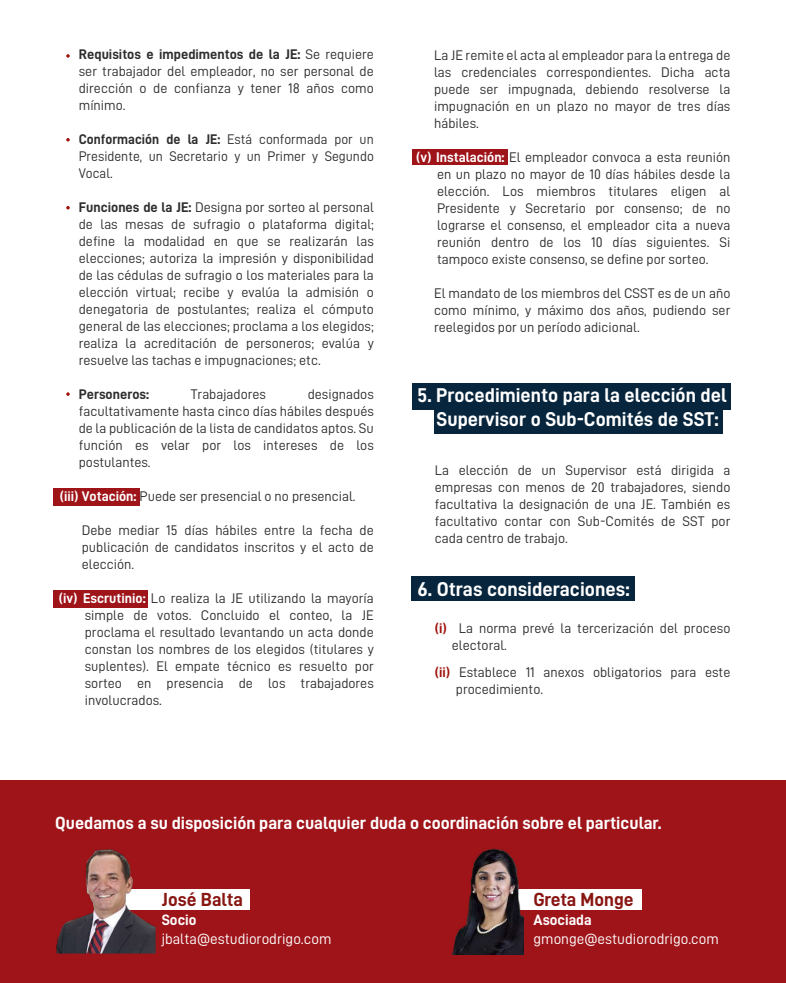
<style>
.page{position:relative;width:786px;height:983px;background:#fff}
.page>*{position:absolute;margin:0;border:0;box-sizing:border-box;transform-origin:0 0}
.t1{font:20px/24px "D DIN Bold";color:#fff;text-align:center}
.t2{font:19px "D DIN Bold";color:#881612}
.t3{font:17.7px "D DIN Bold";color:#fff}
.t4{font:15.1px "D DIN";color:#fff}
.t5{font:15.1px "D DIN Bold";color:#fff}
.t6{font:14px/17px "D DIN";color:#2d2d2d;text-align:justify}
.t7{font:14px "D DIN Bold";color:#2d2d2d}
.s1{font-family:"D DIN"}
.s2{font-family:"D DIN Bold"}
.s3{font-family:"D DIN Bold";color:#fff}
.s4{font-family:"D DIN Bold";color:#9f0f0a}
</style>
<div class="page">
<div style="left:53px;top:489px;width:86px;height:17px;background:#9e1419"></div>
<div style="left:412px;top:150px;width:95px;height:15px;background:#9e1419"></div>
<div style="left:53px;top:590px;width:95px;height:17px;background:#9e1419"></div>
<div style="left:412px;top:383px;width:317px;height:27px;background:#07253c"></div>
<div style="left:434px;top:401px;width:288px;height:33px;background:#07253c"></div>
<div style="left:411px;top:576px;width:223px;height:25px;background:#07253c"></div>
<div style="left:0;top:780px;width:785px;height:203px;background:#9e1419"></div>
<div style="left:118px;top:889px;width:131px;height:20px;background:#fff"></div>
<div style="left:518px;top:889px;width:123px;height:20px;background:#fff"></div>
<img style="left:452px;top:848px;width:71px;height:106px">
<img style="left:56px;top:849px;width:100px;height:104px">
<svg style="left:66px;top:138px;width:4px;height:4px"></svg>
<svg style="left:66px;top:206px;width:4px;height:3px"></svg>
<svg style="left:66px;top:392px;width:4px;height:4px"></svg>
<svg style="left:66px;top:54px;width:4px;height:4px"></svg>
<p class="t7" style="left:79px;top:47px;width:296px">Requisitos e impedimentos de la JE: <span class="s1">Se requiere</span></p>
<p class="t6" style="left:79px;top:63px;width:296px">ser trabajador del empleador, no ser personal de dirección o de confianza y tener 18 años como mínimo.</p>
<p class="t7" style="left:79px;top:132px;width:296px">Conformación de la JE: <span class="s1">Está conformada por un</span></p>
<p class="t6" style="left:79px;top:148px;width:296px">Presidente, un Secretario y un Primer y Segundo<br>Vocal.</p>
<p class="t6" style="left:79px;top:199px;width:296px"><span class="s2">Funciones de la JE:</span> Designa por sorteo al personal de las mesas de sufragio o plataforma digital; define la modalidad en que se realizarán las elecciones; autoriza la impresión y disponibilidad de las cédulas de sufragio o los materiales para la elección virtual; recibe y evalúa la admisión o denegatoria de postulantes; realiza el cómputo general de las elecciones; proclama a los elegidos; realiza la acreditación de personeros; evalúa y resuelve las tachas e impugnaciones; etc.</p>
<p class="t7" style="left:79px;top:387px;width:72px">Personeros:</p>
<p class="t6" style="left:191px;top:386px;width:77px">Trabajadores</p>
<p class="t6" style="left:79px;top:386px;width:296px;text-indent:229px">designados facultativamente hasta cinco días hábiles después de la publicación de la lista de candidatos aptos. Su función es velar por los intereses de los postulantes.</p>
<p class="t6" style="left:60px;top:488px;width:297px"><span class="s3">(iii) Votación:</span> Puede ser presencial o no presencial.</p>
<p class="t6" style="left:82px;top:522px;width:293px">Debe mediar 15 días hábiles entre la fecha de publicación de candidatos inscritos y el acto de elección.</p>
<p class="t6" style="left:85px;top:590px;width:290px;text-indent:-26px"><span class="s3">(iv) Escrutinio:</span> Lo realiza la JE utilizando la mayoría simple de votos. Concluido el conteo, la JE proclama el resultado levantando un acta donde constan los nombres de los elegidos (titulares y suplentes). El empate técnico es resuelto por sorteo en presencia de los trabajadores involucrados.</p>
<p class="t6" style="left:434px;top:46px;width:298px">La JE remite el acta al empleador para la entrega de las credenciales correspondientes. Dicha acta puede ser impugnada, debiendo resolverse la impugnación en un plazo no mayor de tres días hábiles.</p>
<p class="t6" style="left:437px;top:148px;width:295px;text-indent:-21px"><span class="s3">(v) Instalación:</span> El empleador convoca a esta reunión en un plazo no mayor de 10 días hábiles desde la elección. Los miembros titulares eligen al Presidente y Secretario por consenso; de no lograrse el consenso, el empleador cita a nueva reunión dentro de los 10 días siguientes. Si tampoco existe consenso, se define por sorteo.</p>
<p class="t6" style="left:434px;top:284px;width:298px">El mandato de los miembros del CSST es de un año como mínimo, y máximo dos años, pudiendo ser reelegidos por un período adicional.</p>
<h1 class="t1" style="left:417px;top:383px;width:310px">5. Procedimiento para la elección del<br>Supervisor o Sub-Comités de SST:</h1>
<p class="t6" style="left:434px;top:462px;width:297px">La elección de un Supervisor está dirigida a empresas con menos de 20 trabajadores, siendo facultativa la designación de una JE. También es facultativo contar con Sub-Comités de SST por cada centro de trabajo.</p>
<h1 class="t1" style="left:417px;top:576px;width:213px">6. Otras consideraciones:</h1>
<p class="t6" style="left:451px;top:619px;width:280px;text-indent:-17px"><span class="s4">(i)</span> La norma prevé la tercerización del proceso electoral.</p>
<p class="t6" style="left:455px;top:663px;width:276px;text-indent:-21px"><span class="s4">(ii)</span> Establece 11 anexos obligatorios para este procedimiento.</p>
<p class="t3" style="left:55px;top:813px;width:607px">Quedamos a su disposición para cualquier duda o coordinación sobre el particular.</p>
<h2 class="t2" style="left:162px;top:889px;width:83px">José Balta</h2>
<p class="t5" style="left:162px;top:911px;width:36px">Socio</p>
<p class="t4" style="left:162px;top:930px;width:171px">jbalta@estudiorodrigo.com</p>
<h2 class="t2" style="left:533px;top:889px;width:102px">Greta Monge</h2>
<p class="t5" style="left:533px;top:911px;width:60px">Asociada</p>
<p class="t4" style="left:533px;top:930px;width:187px">gmonge@estudiorodrigo.com</p>
</div>
